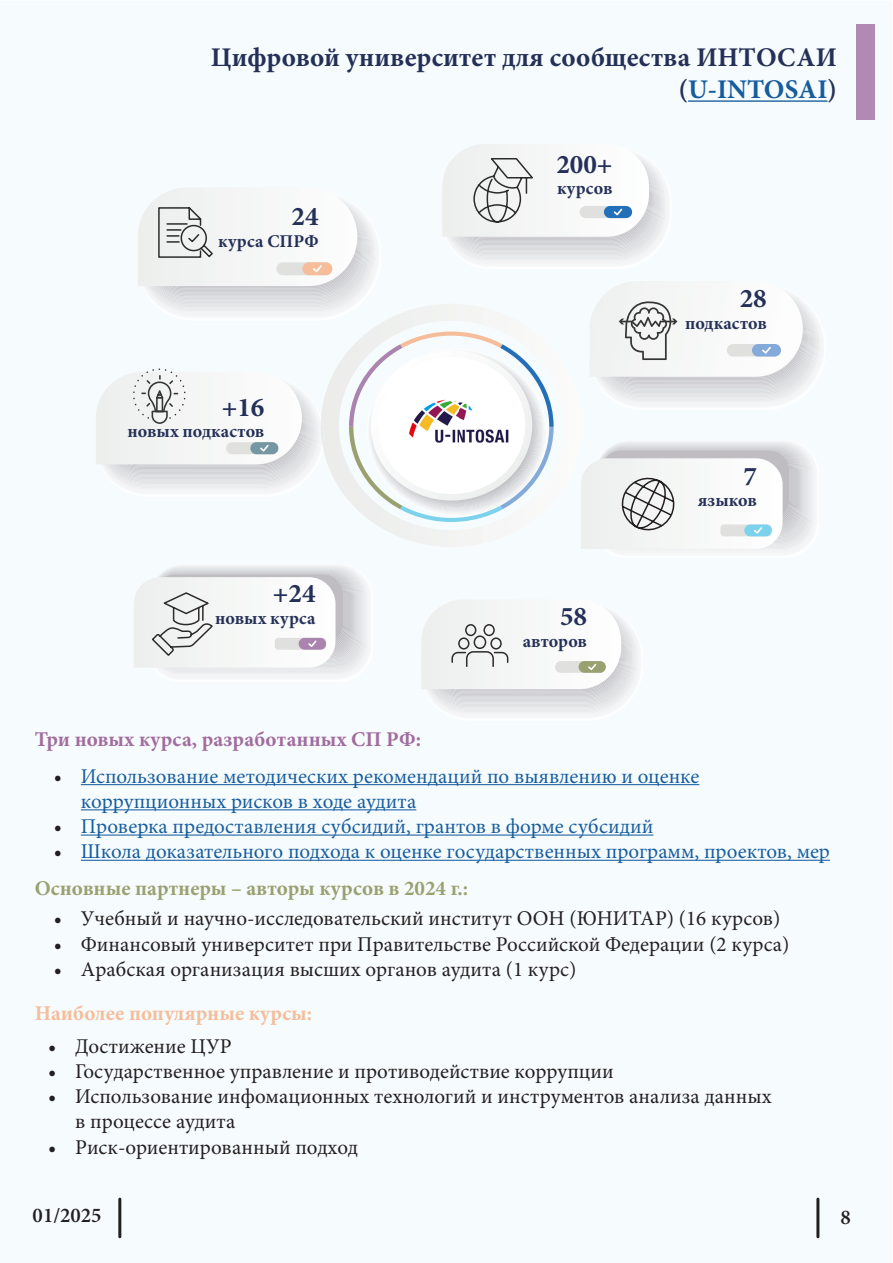
<style>
.page{position:relative;width:893px;height:1263px;background:#fff}
.page>*{position:absolute;margin:0;border:0;box-sizing:border-box;transform-origin:0 0}
.t1{font:700 27px/32.4px "Minion Pro";color:#243057;text-align:right}
.t2{font:21px/25.2px "Minion Pro";color:#231f20}
.t3{font:21px/25.2px "Minion Pro";color:#175d9e}
.t4{font:700 21px "Minion Pro";color:#99a170}
.t5{font:700 21px "Minion Pro";letter-spacing:.01em;color:#a16c9e}
.t6{font:700 21px "Minion Pro";color:#f5bd9a}
.t7{font:600 21px "Minion Pro";color:#231f20}
.t8{font:700 18px "Minion Pro";color:#243057}
.s1{color:#175d9e}
.s2{color:#231f20}
</style>
<div class="page">
<div style="left:0;top:2px;width:891px;height:1261px;background:#f6fbfd"></div>
<div style="left:856px;top:25px;width:18px;height:95px;background:#b289b2"></div>
<hr style="left:688px;top:100px;width:139px;height:2px;background:#175d9e">
<hr style="left:118px;top:1199px;width:3px;height:38px;background:#231f20">
<svg style="left:325px;top:304px;width:134px;height:243px"></svg>
<svg style="left:349px;top:332px;width:205px;height:190px"></svg>
<hr style="left:81px;top:784px;width:618px;height:1px;background:#175d9e">
<hr style="left:81px;top:809px;width:335px;height:1px;background:#175d9e">
<hr style="left:81px;top:834px;width:572px;height:1px;background:#175d9e">
<hr style="left:81px;top:860px;width:749px;height:1px;background:#175d9e">
<svg style="left:442px;top:144px;width:224px;height:117px"></svg>
<svg style="left:138px;top:188px;width:244px;height:133px"></svg>
<svg style="left:421px;top:600px;width:216px;height:113px"></svg>
<svg style="left:581px;top:442px;width:232px;height:108px"></svg>
<svg style="left:134px;top:566px;width:233px;height:108px"></svg>
<svg style="left:590px;top:281px;width:230px;height:121px"></svg>
<svg style="left:96px;top:368px;width:229px;height:121px"></svg>
<img style="left:408px;top:398px;width:102px;height:45px">
<hr style="left:816px;top:1199px;width:3px;height:38px;background:#231f20">
<p class="t1" style="left:211px;top:41px;width:628px">Цифровой университет для сообщества ИНТОСАИ (<span class="s1">U-INTOSAI</span>)</p>
<p class="t1" style="left:292px;top:200px;width:28px">24</p>
<p class="t8" style="left:218px;top:228px;width:102px">курса СПРФ</p>
<p class="t1" style="left:222px;top:391px;width:44px">+16</p>
<p class="t8" style="left:128px;top:419px;width:138px">новых подкастов</p>
<p class="t1" style="left:273px;top:577px;width:44px">+24</p>
<p class="t8" style="left:215px;top:605px;width:102px">новых курса</p>
<p class="t5" style="left:35px;top:725px;width:388px">Три новых курса, разработанных СП РФ:</p>
<p class="t1" style="left:556px;top:148px;width:58px">200+</p>
<p class="t8" style="left:557px;top:176px;width:57px">курсов</p>
<p class="t1" style="left:560px;top:600px;width:28px">58</p>
<p class="t8" style="left:523px;top:628px;width:66px">авторов</p>
<p class="t1" style="left:740px;top:282px;width:28px">28</p>
<p class="t8" style="left:685px;top:311px;width:83px">подкастов</p>
<p class="t1" style="left:743px;top:459px;width:15px">7</p>
<p class="t8" style="left:698px;top:488px;width:61px">языков</p>
<p class="t3" style="left:81px;top:763px;width:620px;text-indent:-27px"><span class="s2">•</span> Использование методических рекомендаций по выявлению и оценке коррупционных рисков в ходе аудита</p>
<p class="t3" style="left:54px;top:814px;width:601px"><span class="s2">•</span> Проверка предоставления субсидий, грантов в форме субсидий</p>
<p class="t3" style="left:54px;top:839px;width:777px"><span class="s2">•</span> Школа доказательного подхода к оценке государственных программ, проектов, мер</p>
<p class="t4" style="left:35px;top:874px;width:435px">Основные партнеры – авторы курсов в 2024 г.:</p>
<p class="t2" style="left:54px;top:906px;width:728px">• Учебный и научно-исследовательский институт ООН (ЮНИТАР) (16 курсов)</p>
<p class="t2" style="left:54px;top:931px;width:737px">• Финансовый университет при Правительстве Российской Федерации (2 курса)</p>
<p class="t2" style="left:54px;top:956px;width:524px">• Арабская организация высших органов аудита (1 курс)</p>
<p class="t6" style="left:35px;top:999px;width:279px">Наиболее популярные курсы:</p>
<p class="t2" style="left:48px;top:1034px;width:185px">• Достижение ЦУР</p>
<p class="t2" style="left:48px;top:1059px;width:567px">• Государственное управление и противодействие коррупции</p>
<p class="t2" style="left:75px;top:1084px;width:698px;text-indent:-27px">• Использование инфомационных технологий и инструментов анализа данных в процессе аудита</p>
<p class="t2" style="left:48px;top:1134px;width:311px">• Риск-ориентированный подход</p>
<p class="t7" style="left:33px;top:1201px;width:71px">01/2025</p>
<p class="t7" style="left:841px;top:1203px;width:12px">8</p>
</div>
